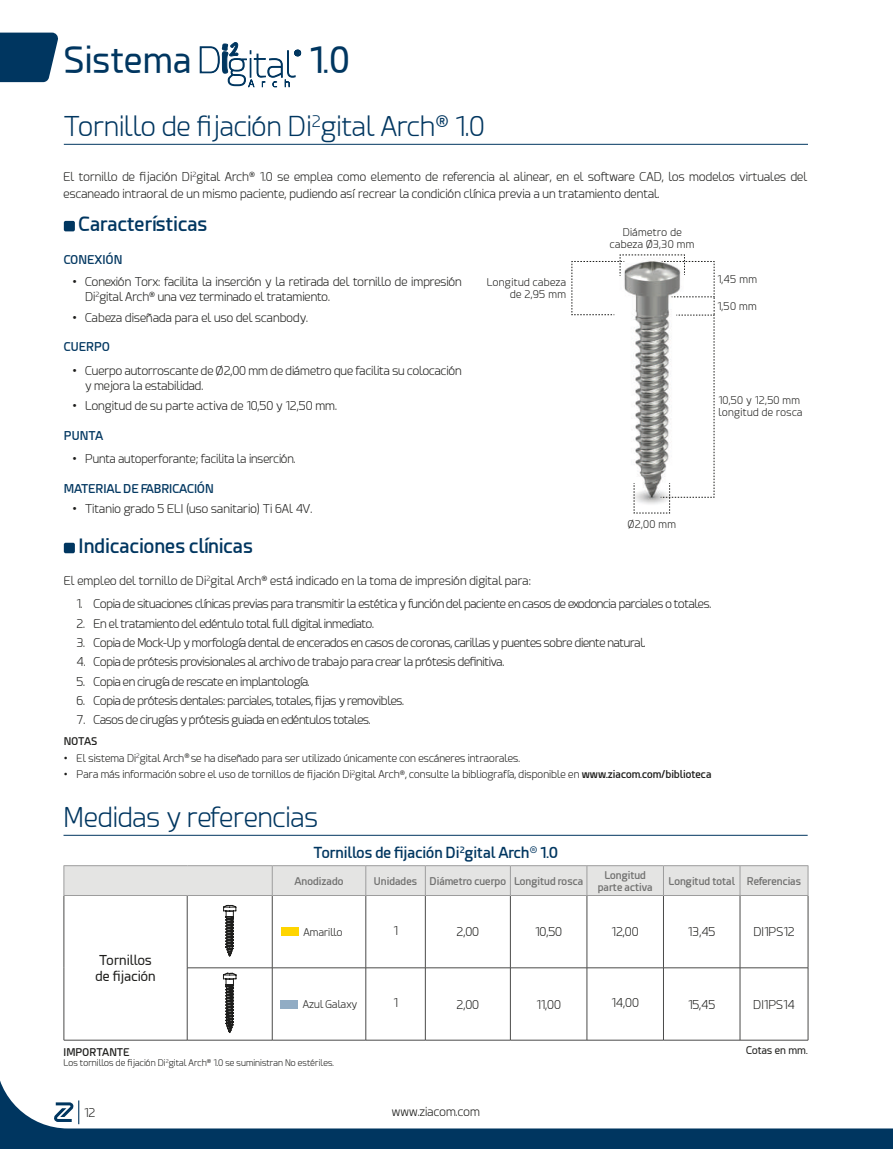
<style>
.page{position:relative;width:893px;height:1149px;background:#fff}
.page>*{position:absolute;margin:0;border:0;box-sizing:border-box;transform-origin:0 0}
.t1{font:36px "Esphimere";color:#003660}
.t2{font:300 27px "Esphimere";color:#003660}
.t3{font:600 19.5px "Esphimere";color:#003660}
.t4{font:600 15px "Esphimere";color:#003660}
.t5{font:13.5px/16.5px "Esphimere";color:#1d1d1b}
.t6{font:300 12px/15px "Esphimere";letter-spacing:-.01em;color:#1d1d1b}
.t7{font:300 12px "Esphimere";letter-spacing:-.03em;color:#1d1d1b}
.t8{font:600 12px "Esphimere";letter-spacing:-.01em;color:#003660}
.t9{font:300 10.5px "Esphimere";color:#1d1d1b}
.t10{font:600 10.5px/12px "Esphimere";color:#70706f;text-align:center}
.t11{font:300 10.5px/12px "Esphimere";letter-spacing:.03em;color:#1d1d1b;text-align:right}
.t12{font:600 10.5px "Esphimere";color:#1d1d1b}
.t13{font:10.5px "Esphimere";color:#1d1d1b}
.t14{font:300 9px "Esphimere";color:#1d1d1b}
.s1{font-weight:600}
</style>
<div class="page">
<svg style="left:0;top:1080px;width:893px;height:68px"></svg>
<svg style="left:54px;top:1100px;width:25px;height:23px"></svg>
<svg style="left:571px;top:254px;width:144px;height:259px"></svg>
<hr style="left:64px;top:144px;width:744px;height:1px;background:#003660">
<div style="left:64px;top:221px;width:11px;height:10px;background:#003660;border-radius:2px"></div>
<div style="left:64px;top:542px;width:11px;height:11px;background:#003660;border-radius:2px"></div>
<hr style="left:187px;top:967px;width:85px;height:1px;background:#4b4b4a">
<hr style="left:187px;top:967px;width:1px;height:72px;background:#4b4b4a">
<hr style="left:272px;top:967px;width:94px;height:1px;background:#4b4b4a">
<hr style="left:272px;top:967px;width:1px;height:72px;background:#4b4b4a">
<hr style="left:366px;top:967px;width:59px;height:1px;background:#4b4b4a">
<hr style="left:366px;top:967px;width:1px;height:72px;background:#4b4b4a">
<hr style="left:425px;top:967px;width:85px;height:1px;background:#4b4b4a">
<hr style="left:425px;top:967px;width:1px;height:72px;background:#4b4b4a">
<hr style="left:510px;top:967px;width:77px;height:1px;background:#4b4b4a">
<hr style="left:510px;top:967px;width:1px;height:72px;background:#4b4b4a">
<hr style="left:587px;top:967px;width:76px;height:1px;background:#4b4b4a">
<hr style="left:587px;top:967px;width:1px;height:72px;background:#4b4b4a">
<hr style="left:663px;top:967px;width:77px;height:1px;background:#4b4b4a">
<hr style="left:663px;top:967px;width:1px;height:72px;background:#4b4b4a">
<hr style="left:740px;top:967px;width:68px;height:1px;background:#4b4b4a">
<hr style="left:740px;top:967px;width:1px;height:72px;background:#4b4b4a">
<hr style="left:808px;top:967px;width:1px;height:72px;background:#4b4b4a">
<hr style="left:64px;top:1039px;width:123px;height:1px;background:#4b4b4a">
<hr style="left:187px;top:1039px;width:85px;height:1px;background:#4b4b4a">
<hr style="left:272px;top:1039px;width:94px;height:1px;background:#4b4b4a">
<hr style="left:366px;top:1039px;width:59px;height:1px;background:#4b4b4a">
<hr style="left:425px;top:1039px;width:85px;height:1px;background:#4b4b4a">
<hr style="left:510px;top:1039px;width:77px;height:1px;background:#4b4b4a">
<hr style="left:587px;top:1039px;width:76px;height:1px;background:#4b4b4a">
<hr style="left:663px;top:1039px;width:77px;height:1px;background:#4b4b4a">
<hr style="left:740px;top:1039px;width:68px;height:1px;background:#4b4b4a">
<hr style="left:64px;top:895px;width:1px;height:72px;background:#4b4b4a">
<hr style="left:187px;top:895px;width:1px;height:72px;background:#4b4b4a">
<hr style="left:272px;top:895px;width:1px;height:72px;background:#4b4b4a">
<hr style="left:366px;top:895px;width:1px;height:72px;background:#4b4b4a">
<hr style="left:64px;top:967px;width:1px;height:72px;background:#4b4b4a">
<hr style="left:425px;top:895px;width:1px;height:72px;background:#4b4b4a">
<hr style="left:510px;top:895px;width:1px;height:72px;background:#4b4b4a">
<hr style="left:587px;top:895px;width:1px;height:72px;background:#4b4b4a">
<hr style="left:663px;top:895px;width:1px;height:72px;background:#4b4b4a">
<hr style="left:740px;top:895px;width:1px;height:72px;background:#4b4b4a">
<hr style="left:808px;top:895px;width:1px;height:72px;background:#4b4b4a">
<svg style="left:64px;top:865px;width:745px;height:30px;background:#e1e1e0"></svg>
<hr style="left:64px;top:894px;width:123px;height:1px;background:#9d9d9d">
<hr style="left:187px;top:894px;width:85px;height:1px;background:#9d9d9d">
<hr style="left:272px;top:894px;width:94px;height:1px;background:#9d9d9d">
<hr style="left:366px;top:894px;width:59px;height:1px;background:#9d9d9d">
<hr style="left:425px;top:894px;width:85px;height:1px;background:#9d9d9d">
<hr style="left:510px;top:894px;width:77px;height:1px;background:#9d9d9d">
<hr style="left:587px;top:894px;width:76px;height:1px;background:#9d9d9d">
<hr style="left:663px;top:894px;width:77px;height:1px;background:#9d9d9d">
<hr style="left:740px;top:894px;width:68px;height:1px;background:#9d9d9d">
<svg style="left:223px;top:904px;width:13px;height:52px"></svg>
<div style="left:281px;top:927px;width:18px;height:8px;background:#ffd500"></div>
<svg style="left:223px;top:972px;width:13px;height:60px"></svg>
<div style="left:280px;top:999px;width:18px;height:8px;background:#91acc4"></div>
<hr style="left:64px;top:834px;width:744px;height:1px;background:#003660">
<svg style="left:0;top:33px;width:58px;height:49px;background:#14456c"></svg>
<svg style="left:200px;top:42px;width:101px;height:45px"></svg>
<h1 class="t1" style="left:64px;top:40px;width:130px">Sistema</h1>
<h1 class="t1" style="left:309px;top:40px;width:43px">1.0</h1>
<h2 class="t2" style="left:64px;top:111px;width:422px">Tornillo de fijación Di<sup>2</sup>gital Arch<sup>®</sup> 1.0</h2>
<p class="t6" style="left:64px;top:169px;width:745px;line-height:16.5px">El tornillo de fijación Di<sup>2</sup>gital Arch<sup>®</sup> 1.0 se emplea como elemento de referencia al alinear, en el software CAD, los modelos virtuales del escaneado intraoral de un mismo paciente, pudiendo así recrear la condición clínica previa a un tratamiento dental.</p>
<h3 class="t3" style="left:79px;top:212px;width:130px">Características</h3>
<p class="t8" style="left:64px;top:252px;width:60px">CONEXIÓN</p>
<p class="t6" style="left:85px;top:274px;width:378px;text-indent:-13px">• Conexión Torx: facilita la inserción y la retirada del tornillo de impresión<br>Di<sup>2</sup>gital Arch<sup>®</sup> una vez terminado el tratamiento.</p>
<p class="t6" style="left:72px;top:310px;width:237px">• Cabeza diseñada para el uso del scanbody.</p>
<p class="t8" style="left:64px;top:339px;width:48px">CUERPO</p>
<p class="t6" style="left:85px;top:363px;width:378px;text-indent:-13px">• Cuerpo autorroscante de Ø2,00 mm de diámetro que facilita su colocación y mejora la estabilidad.</p>
<p class="t6" style="left:72px;top:398px;width:266px">• Longitud de su parte activa de 10,50 y 12,50 mm.</p>
<p class="t8" style="left:64px;top:428px;width:41px">PUNTA</p>
<p class="t6" style="left:72px;top:451px;width:225px">• Punta autoperforante; facilita la inserción.</p>
<p class="t8" style="left:64px;top:480px;width:151px">MATERIAL DE FABRICACIÓN</p>
<p class="t6" style="left:72px;top:501px;width:241px">• Titanio grado 5 ELI (uso sanitario) Ti 6Al 4V.</p>
<h3 class="t3" style="left:79px;top:534px;width:176px">Indicaciones clínicas</h3>
<p class="t11" style="left:610px;top:226px;width:86px;text-align:center">Diámetro de cabeza Ø3,30 mm</p>
<p class="t11" style="left:487px;top:276px;width:81px">Longitud cabeza de 2,95 mm</p>
<p class="t9" style="left:717px;top:273px;width:41px">1,45 mm</p>
<p class="t9" style="left:717px;top:300px;width:41px">1,50 mm</p>
<p class="t9" style="left:628px;top:518px;width:50px">Ø2,00 mm</p>
<p class="t11" style="left:718px;top:394px;width:86px;text-align:left">10,50 y 12,50 mm longitud de rosca</p>
<p class="t6" style="left:64px;top:572px;width:469px">El empleo del tornillo de Di<sup>2</sup>gital Arch<sup>®</sup> está indicado en la toma de impresión digital para:</p>
<p class="t7" style="left:77px;top:597px;width:636px">1. Copia de situaciones clínicas previas para transmitir la estética y función del paciente en casos de exodoncia parciales o totales.</p>
<p class="t7" style="left:77px;top:616px;width:299px">2. En el tratamiento del edéntulo total full digital inmediato.</p>
<p class="t7" style="left:77px;top:635px;width:570px">3. Copia de Mock-Up y morfología dental de encerados en casos de coronas, carillas y puentes sobre diente natural.</p>
<p class="t7" style="left:77px;top:655px;width:429px">4. Copia de prótesis provisionales al archivo de trabajo para crear la prótesis definitiva.</p>
<p class="t7" style="left:77px;top:674px;width:235px">5. Copia en cirugía de rescate en implantología.</p>
<p class="t7" style="left:77px;top:693px;width:329px">6. Copia de prótesis dentales: parciales, totales, fijas y removibles.</p>
<p class="t7" style="left:77px;top:712px;width:296px">7. Casos de cirugías y prótesis guiada en edéntulos totales.</p>
<p class="t12" style="left:64px;top:734px;width:35px">NOTAS</p>
<p class="t9" style="left:64px;top:751px;width:458px">• El sistema Di<sup>2</sup>gital Arch<sup>®</sup> se ha diseñado para ser utilizado únicamente con escáneres intraorales.</p>
<p class="t9" style="left:64px;top:768px;width:649px">• Para más información sobre el uso de tornillos de fijación Di<sup>2</sup>gital Arch<sup>®</sup>, consulte la bibliografía, disponible en <span class="s1">www.ziacom.com/biblioteca</span></p>
<h2 class="t2" style="left:64px;top:801px;width:256px">Medidas y referencias</h2>
<p class="t4" style="left:314px;top:843px;width:246px">Tornillos de fijación Di<sup>2</sup>gital Arch<sup>®</sup> 1.0</p>
<p class="t10" style="left:294px;top:874px;width:51px">Anodizado</p>
<p class="t10" style="left:374px;top:874px;width:211px">Unidades Diámetro cuerpo Longitud rosca</p>
<p class="t10" style="left:598px;top:868px;width:56px">Longitud parte activa</p>
<p class="t10" style="left:669px;top:874px;width:134px">Longitud total Referencias</p>
<p class="t5" style="left:95px;top:951px;width:62px">Tornillos de fijación</p>
<p class="t9" style="left:304px;top:925px;width:41px">Amarillo</p>
<p class="t6" style="left:393px;top:923px;width:6px">1</p>
<p class="t6" style="left:456px;top:924px;width:24px">2,00</p>
<p class="t6" style="left:535px;top:924px;width:29px">10,50</p>
<p class="t6" style="left:612px;top:924px;width:29px">12,00</p>
<p class="t6" style="left:688px;top:924px;width:29px">13,45</p>
<p class="t6" style="left:753px;top:924px;width:43px">DI1PS12</p>
<p class="t9" style="left:303px;top:998px;width:56px">Azul Galaxy</p>
<p class="t6" style="left:393px;top:995px;width:6px">1</p>
<p class="t6" style="left:456px;top:996px;width:24px">2,00</p>
<p class="t6" style="left:536px;top:996px;width:26px">11,00</p>
<p class="t6" style="left:611px;top:995px;width:29px">14,00</p>
<p class="t6" style="left:688px;top:996px;width:29px">15,45</p>
<p class="t6" style="left:753px;top:996px;width:43px">DI1PS14</p>
<p class="t12" style="left:64px;top:1044px;width:68px">IMPORTANTE</p>
<p class="t14" style="left:64px;top:1057px;width:272px">Los tornillos de fijación Di<sup>2</sup>gital Arch<sup>®</sup> 1.0 se suministran No estériles.</p>
<p class="t6" style="left:84px;top:1104px;width:13px">12</p>
<p class="t6" style="left:392px;top:1104px;width:90px">www.ziacom.com</p>
<p class="t13" style="left:746px;top:1044px;width:63px">Cotas en mm.</p>
</div>
